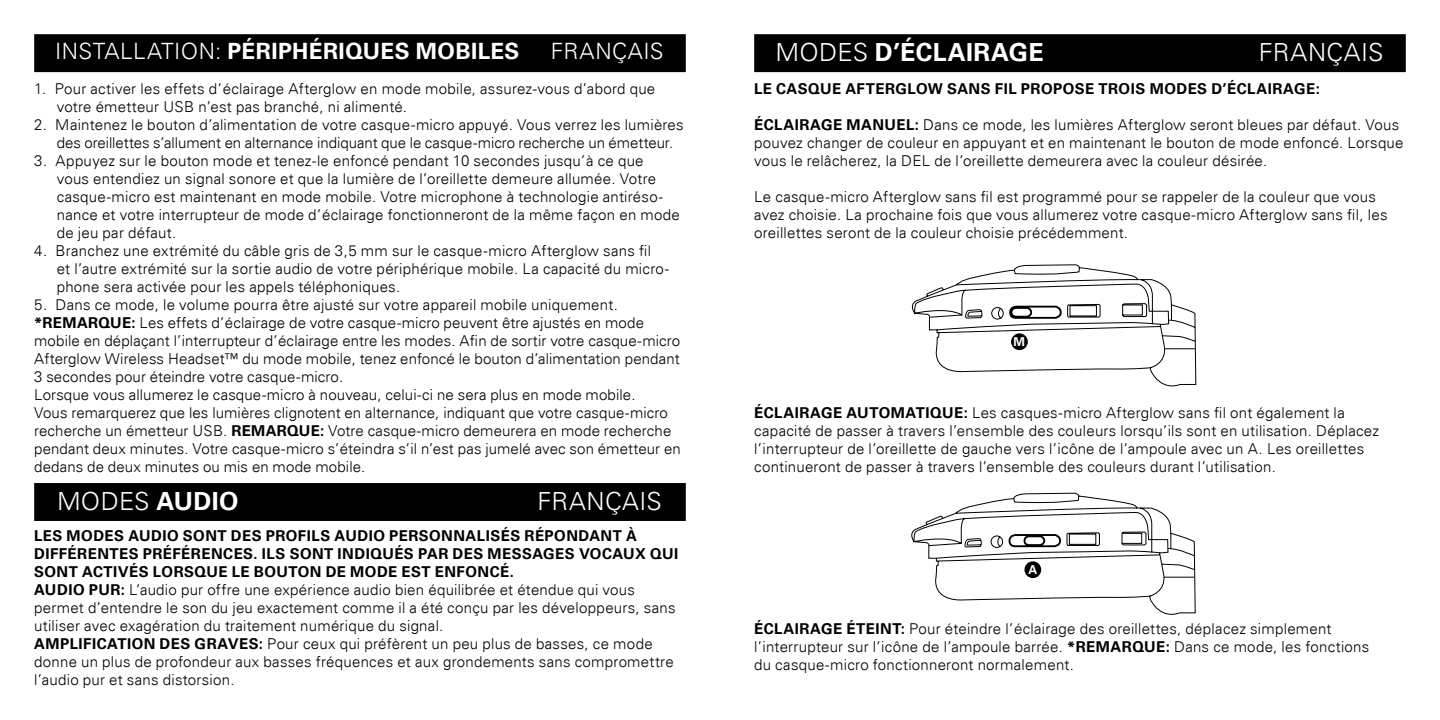
<style>
.page{position:relative;width:1440px;height:720px;background:#fff}
.page>*{position:absolute;margin:0;border:0;box-sizing:border-box;transform-origin:0 0}
.t1{font:300 25px "Univers";letter-spacing:.035em;color:#fff}
.t2{font:700 25px "Univers";color:#fff}
.t3{font:300 22.5px "Univers";letter-spacing:.025em;color:#fff}
.t4{font:700 22.5px "Univers";letter-spacing:.02em;color:#fff}
.t5{font:300 22.5px "Univers";letter-spacing:.045em;color:#fff}
.t6{font:300 15px/18px "Univers";letter-spacing:.015em;color:#000}
.t7{font:700 15px/18px "Univers";letter-spacing:.03em;color:#000}
.t8{font:700 12.25px "Univers";color:#fff}
.s1{font-weight:700}
.s2{font-weight:300}
</style>
<div class="page">
<svg style="left:911px;top:493px;width:285px;height:122px"></svg>
<div style="left:35px;top:35px;width:650px;height:36px;background:#000"></div>
<div style="left:34px;top:34px;width:652px;height:38px;border:2px solid #000"></div>
<div style="left:755px;top:35px;width:650px;height:36px;background:#000"></div>
<div style="left:754px;top:34px;width:652px;height:38px;border:2px solid #000"></div>
<div style="left:35px;top:484px;width:650px;height:36px;background:#000"></div>
<div style="left:34px;top:483px;width:652px;height:38px;border:2px solid #000"></div>
<svg style="left:911px;top:264px;width:285px;height:123px"></svg>
<h2 class="t3" style="left:55px;top:38px;width:238px">Installation: <span class="s1">PÉRIPHÉ</span></h2>
<h2 class="t4" style="left:323px;top:38px;width:198px">RIQUES MOBILES</h2>
<h2 class="t5" style="left:551px;top:38px;width:114px">français</h2>
<h1 class="t2" style="left:775px;top:37px;width:157px"><span class="s2">MODES</span> D’ÉCLAIRA</h1>
<h1 class="t2" style="left:1009px;top:37px;width:35px">GE</h1>
<h1 class="t1" style="left:1259px;top:37px;width:126px">français</h1>
<p class="t6" style="left:57px;top:80px;width:600px;text-indent:-22px">1. Pour activer les effets d’éclairage Afterglow en mode mobile, assurez-vous d’abord que votre émetteur US B n’est pas branché, ni alimenté.</p>
<p class="t6" style="left:57px;top:116px;width:629px;text-indent:-22px">2. Maintenez le bouton d’alimentation de votre casque-micro appuyé. Vous verrez les lumières des oreillettes s’allument en alternance indiquant que le casque-micro recherche un émetteur.</p>
<p class="t6" style="left:57px;top:152px;width:625px;text-indent:-22px">3. Appuyez sur le bouton mode et tenez-le enfoncé pendant 10 secondes jusqu’à ce que<br>vous entendiez un signal sonore et que la lumière de l’oreillette demeure allumée. Votre casque-micro est maintenant en mode mobile. Votre microphone à technologie antiréso&shy;nance et votre interrupteur de mode d’éclairage fonctionneront de la même façon en mode de jeu par défaut.</p>
<p class="t6" style="left:57px;top:242px;width:614px;text-indent:-22px">4. Branchez une extrémité du câble gris de 3,5 mm sur le casque-micro Afterglow sans fil<br>et l’autre extrémité sur la sortie audio de votre périphérique mobile. La capacité du micro&shy;phone sera activée pour les appels téléphoniques.</p>
<p class="t6" style="left:34px;top:296px;width:585px">5. Dans ce mode, le volume pourra être ajusté sur votre appareil mobile uniquement.</p>
<p class="t7" style="left:34px;top:315px;width:55px">*RE MARQ</p>
<p class="t6" style="left:34px;top:314px;width:648px;text-indent:76px"><span class="s1">UE:</span> Les effets d’éclairage de votre casque-micro peuvent être ajustés en mode mobile en déplaçant l’interrupteur d’éclairage entre les modes. Afin de sortir votre casque-micro Afterglow Wireless H eadset™ du mode mobile, tenez enfoncé le bouton d’alimentation pendant 3 secondes pour éteindre votre casque-micro.<br>Lorsque vous allumerez le casque-micro à nouveau, celui-ci ne sera plus en mode mobile.<br>Vous remarquerez que les lumières clignotent en alternance, indiquant que votre casque-micro recherche un émetteur US B. <span class="s1">REMARQUE:</span> Votre casque-micro demeurera en mode recherche pendant deux minutes. Votre casque-micro s’éteindra s’il n’est pas jumelé avec son émetteur en dedans de deux minutes ou mis en mode mobile.</p>
<h1 class="t1" style="left:57px;top:486px;width:153px">MODES <span class="s1">AUDIO</span></h1>
<h1 class="t1" style="left:537px;top:486px;width:126px">français</h1>
<p class="t7" style="left:34px;top:527px;width:604px">LES MODES AUDIO SONT DES PROFILS AUDIO PERSONNALISÉS RÉPONDANT À<br>DIFFÉ</p>
<p class="t6" style="left:34px;top:545px;width:646px;text-indent:157px"><span class="s1">RENCES. ILS SONT INDIQUÉS PAR DES MESSAGES VOCAUX QUI SONT ACTIVÉS LORSQUE LE BOU TON DE MODE EST ENFONCÉ.<br>AUDIO PUR:</span> L’audio pur offre une expérience audio bien équilibrée et étendue qui vous permet d’entendre le son du jeu exactement comme il a été conçu par les développeurs, sans utiliser avec exagération du traitement numérique du signal.</p>
<p class="t7" style="left:34px;top:635px;width:13px">AMP</p>
<p class="t7" style="left:77px;top:545px;width:96px">RENTES PRÉFÉ</p>
<p class="t6" style="left:34px;top:635px;width:641px;text-indent:36px"><span class="s1">LIFICATION DES GRAVES:</span> Pour ceux qui préfèrent un peu plus de basses, ce mode donne un plus de profondeur aux basses fréquences et aux grondements sans compromettre l’audio pur et sans distorsion.</p>
<p class="t7" style="left:754px;top:81px;width:567px">LE CASQUE AFTERGLOW SANS FIL PROPOSE TROIS MODES D’ÉCLAIRAGE:</p>
<p class="t6" style="left:754px;top:116px;width:651px"><span class="s1">ÉCLAIRAGE MANUEL:</span> Dans ce mode, les lumières Afterglow seront bleues par défaut. Vous pouvez changer de couleur en appuyant et en maintenant le bouton de mode enfoncé. Lorsque vous le relâcherez, la DEL de l’oreillette demeurera avec la couleur désirée.</p>
<p class="t6" style="left:754px;top:188px;width:635px">Le casque-micro Afterglow sans fil est programmé pour se rappeler de la couleur que vous avez choisie. La prochaine fois que vous allumerez votre casque-micro Afterglow sans fil, les oreillettes seront de la couleur choisie précédemment.</p>
<p class="t8" style="left:1014px;top:334px;width:13px">m</p>
<p class="t6" style="left:754px;top:404px;width:626px"><span class="s1">ÉCLAIRAGE AUTOMATIQUE:</span> Les casques-micro Afterglow sans fil ont également la capacité de passer à travers l’ensemble des couleurs lorsqu’ils sont en utilisation. Déplacez l’interrupteur de l’oreillette de gauche vers l’icône de l’ampoule avec un A. Les oreillettes continueront de passer à travers l’ensemble des couleurs durant l’utilisation.</p>
<p class="t8" style="left:1029px;top:562px;width:10px">a</p>
<p class="t6" style="left:754px;top:620px;width:579px"><span class="s1">ÉCLAIRAGE ÉTEINT:</span> Pour éteindre l’éclairage des oreillettes, déplacez simplement l’interrupteur sur l’icône de l’ampoule barrée. <span class="s1">*REMARQ</span></p>
<p class="t6" style="left:1144px;top:638px;width:227px"><span class="s1">UE:</span> Dans ce mode, les fonctions</p>
<p class="t6" style="left:754px;top:656px;width:321px">du casque-micro fonctionneront normalement.</p>
</div>
